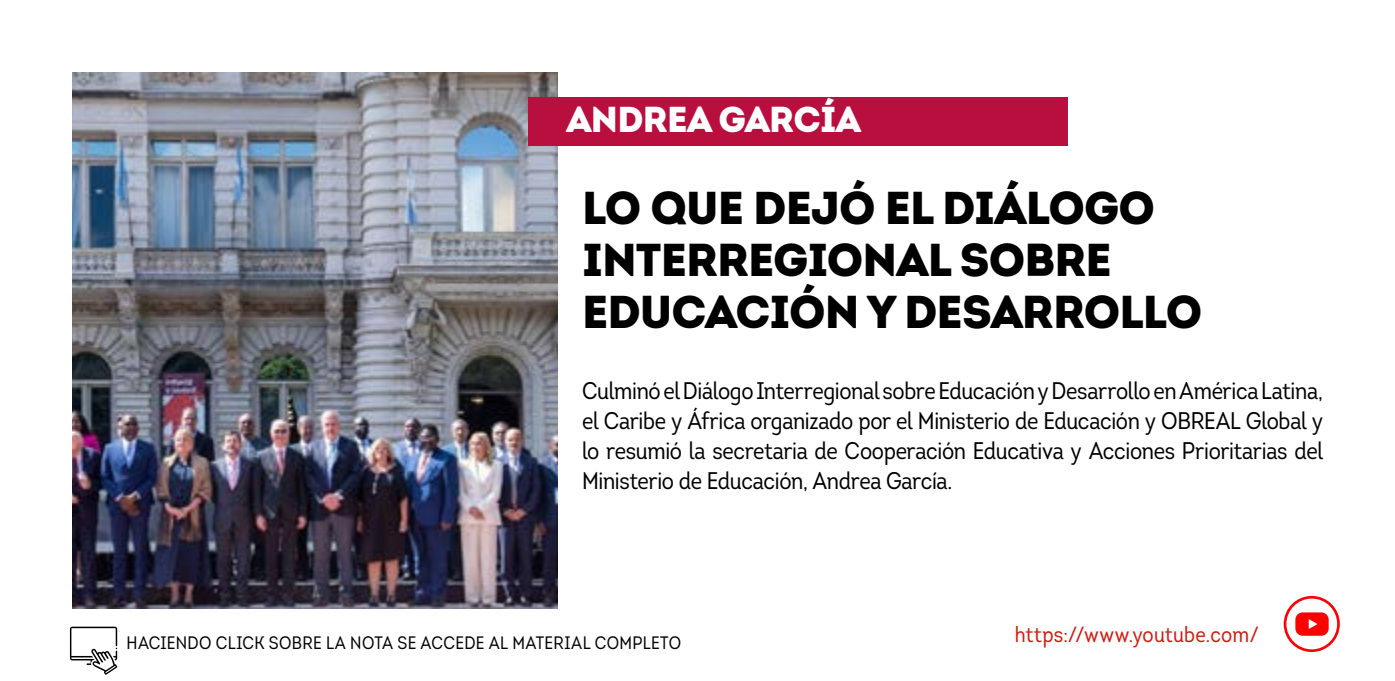
<style>
.page{position:relative;width:1395px;height:681px;background:#fff}
.page>*{position:absolute;margin:0;border:0;box-sizing:border-box;transform-origin:0 0}
.t1{font:900 46px/52px "Intro";letter-spacing:-.02em;color:#000}
.t2{font:900 36px "Intro";letter-spacing:-.02em;color:#fff}
.t3{font:24px/30px "Intro Cond";letter-spacing:-.015em;color:#000;text-align:justify}
.t4{font:22px "Intro Cond";letter-spacing:.01em;color:#d1190d}
.t5{font:18px "Intro Cond";letter-spacing:.02em;color:#000}
</style>
<div class="page">
<svg style="left:70px;top:626px;width:47px;height:48px"></svg>
<img style="left:72px;top:72px;width:486px;height:536px">
<div style="left:529px;top:98px;width:539px;height:48px;background:#b90f3e"></div>
<div style="left:1283px;top:595px;width:56px;height:56px;border:3px solid #f00;border-radius:50%"></div>
<svg style="left:1295px;top:612px;width:33px;height:23px"></svg>
<h2 class="t2" style="left:566px;top:95px;width:296px">ANDREA GARCÍA</h2>
<h1 class="t1" style="left:582px;top:181px;width:622px">LO QUE DEJÓ EL DIÁLOGO<br>INTERREGIONAL SOBRE<br>EDUCACIÓN Y DESARROLLO</h1>
<p class="t3" style="left:582px;top:375px;width:742px">Culminó el Diálogo Interregional sobre Educación y Desarrollo en América Latina, el Caribe y África organizado por el Ministerio de Educación y OBREAL Global y lo resumió la secretaria de Cooperación Educativa y Acciones Prioritarias del Ministerio de Educación, Andrea García.</p>
<p class="t5" style="left:127px;top:631px;width:556px">HACIENDO CLICK SOBRE LA NOTA SE ACCEDE AL MATERIAL COMPLETO</p>
<p class="t4" style="left:1015px;top:620px;width:245px">https://www.youtube.com/</p>
</div>
